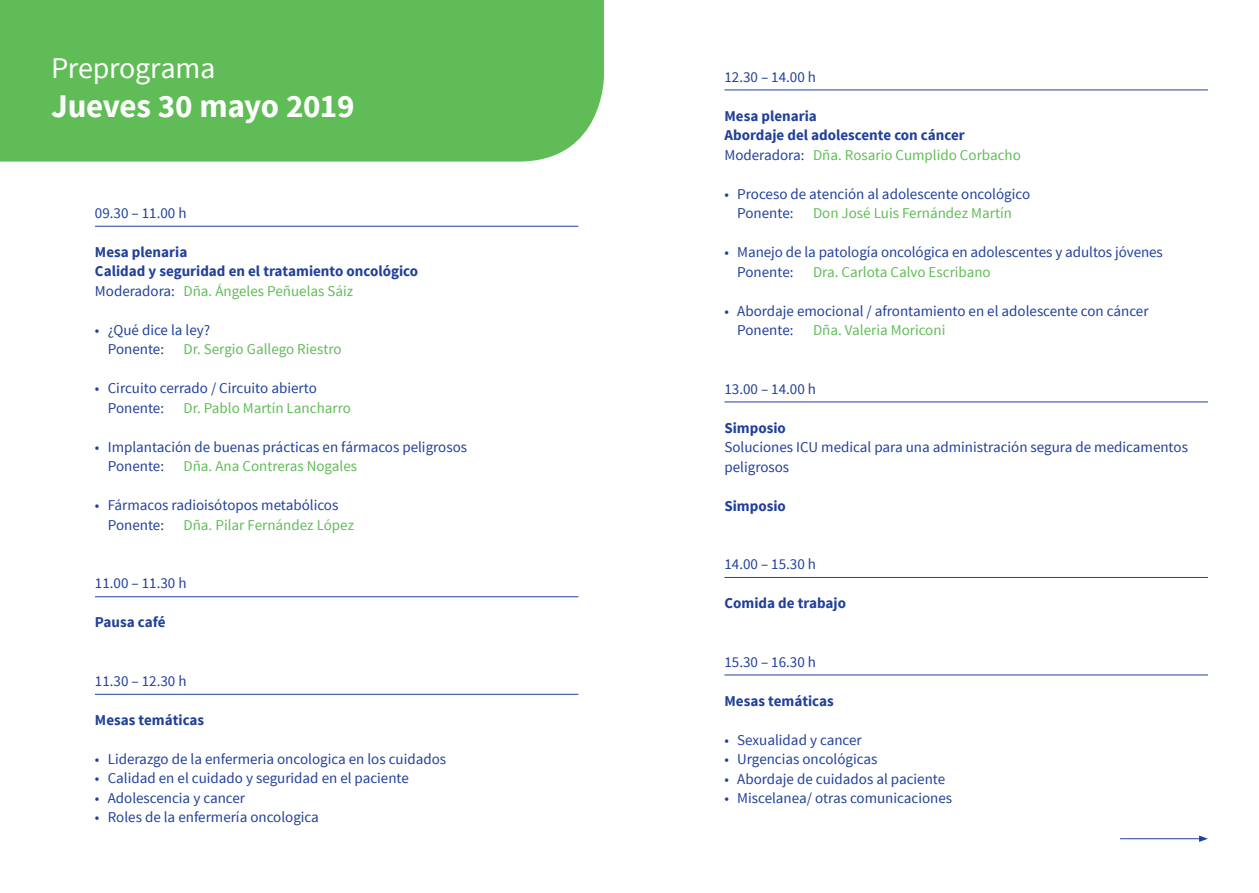
<style>
.page{position:relative;width:1259px;height:893px;background:#fff}
.page>*{position:absolute;margin:0;border:0;box-sizing:border-box;transform-origin:0 0}
.t1{font:700 33px "Source Sans Pro";letter-spacing:-.01em;color:#fff}
.t2{font:30px "Source Sans Pro";letter-spacing:-.01em;color:#fff}
.t3{font:15px/19.5px "Source Sans Pro";color:#21409a}
.t4{font:700 15px/19.5px "Source Sans Pro";color:#21409a}
.t5{font:15px "Source Sans Pro";color:#60bc56}
.s1{font-weight:400}
.s2{font-weight:400;color:#60bc56}
</style>
<div class="page">
<div style="left:0;top:0;width:604px;height:162px;background:#60bc56"></div>
<hr style="left:95px;top:226px;width:483px;height:1px;background:#21409a">
<hr style="left:95px;top:596px;width:483px;height:1px;background:#21409a">
<hr style="left:95px;top:694px;width:483px;height:1px;background:#21409a">
<hr style="left:724px;top:90px;width:484px;height:1px;background:#21409a">
<hr style="left:724px;top:402px;width:484px;height:1px;background:#21409a">
<hr style="left:724px;top:577px;width:484px;height:1px;background:#21409a">
<hr style="left:724px;top:675px;width:484px;height:1px;background:#21409a">
<hr style="left:1120px;top:838px;width:81px;height:1px;background:#21409a">
<svg style="left:1199px;top:835px;width:9px;height:7px"></svg>
<h2 class="t2" style="left:51px;top:49px;width:166px">Preprograma</h2>
<h1 class="t1" style="left:51px;top:85px;width:305px">Jueves 30 mayo 2019</h1>
<p class="t3" style="left:95px;top:203px;width:93px">09.30 – 11.00 h</p>
<p class="t4" style="left:95px;top:243px;width:325px">Mesa plenaria<br>Calidad y seguridad en el tratamiento oncológico<br><span class="s1">Moderadora:</span> <span class="s2">Dña. Ángeles Peñuelas Sáiz</span></p>
<p class="t3" style="left:108px;top:320px;width:104px;text-indent:-13px">• ¿Qué dice la ley?<br>Ponente:</p>
<p class="t5" style="left:183px;top:340px;width:160px">Dr. Sergio Gallego Riestro</p>
<p class="t3" style="left:108px;top:379px;width:210px;text-indent:-13px">• Circuito cerrado / Circuito abierto<br>Ponente:</p>
<p class="t5" style="left:183px;top:399px;width:169px">Dr. Pablo Martín Lancharro</p>
<p class="t3" style="left:108px;top:437px;width:361px;text-indent:-13px">• Implantación de buenas prácticas en fármacos peligrosos<br>Ponente:</p>
<p class="t5" style="left:183px;top:457px;width:175px">Dña. Ana Contreras Nogales</p>
<p class="t3" style="left:108px;top:496px;width:232px;text-indent:-13px">• Fármacos radioisótopos metabólicos<br>Ponente:</p>
<p class="t5" style="left:183px;top:516px;width:172px">Dña. Pilar Fernández López</p>
<p class="t3" style="left:95px;top:574px;width:93px">11.00 – 11.30 h</p>
<p class="t4" style="left:95px;top:613px;width:72px">Pausa café</p>
<p class="t3" style="left:95px;top:671px;width:93px">11.30 – 12.30 h</p>
<p class="t4" style="left:95px;top:711px;width:111px">Mesas temáticas</p>
<p class="t3" style="left:95px;top:749px;width:353px">• Liderazgo de la enfermeria oncologica en los cuidados</p>
<p class="t3" style="left:95px;top:769px;width:315px">• Calidad en el cuidado y seguridad en el paciente</p>
<p class="t3" style="left:95px;top:788px;width:152px">• Adolescencia y cancer</p>
<p class="t3" style="left:95px;top:808px;width:225px">• Roles de la enfermería oncologica</p>
<p class="t3" style="left:724px;top:67px;width:93px">12.30 – 14.00 h</p>
<p class="t4" style="left:724px;top:106px;width:298px">Mesa plenaria<br>Abordaje del adolescente con cáncer<br><span class="s1">Moderadora:</span> <span class="s2">Dña. Rosario Cumplido Corbacho</span></p>
<p class="t3" style="left:737px;top:184px;width:294px;text-indent:-13px">• Proceso de atención al adolescente oncológico<br>Ponente:</p>
<p class="t5" style="left:813px;top:204px;width:200px">Don José Luis Fernández Martín</p>
<p class="t3" style="left:737px;top:243px;width:427px;text-indent:-13px">• Manejo de la patología oncológica en adolescentes y adultos jóvenes<br>Ponente:</p>
<p class="t5" style="left:813px;top:262px;width:179px">Dra. Carlota Calvo Escribano</p>
<p class="t3" style="left:737px;top:301px;width:413px;text-indent:-13px">• Abordaje emocional / afrontamiento en el adolescente con cáncer<br>Ponente:</p>
<p class="t5" style="left:813px;top:321px;width:134px">Dña. Valeria Moriconi</p>
<p class="t3" style="left:724px;top:379px;width:93px">13.00 – 14.00 h</p>
<p class="t4" style="left:724px;top:418px;width:63px">Simposio</p>
<p class="t3" style="left:724px;top:438px;width:465px">Soluciones ICU medical para una administración segura de medicamentos peligrosos</p>
<p class="t4" style="left:724px;top:496px;width:63px">Simposio</p>
<p class="t3" style="left:724px;top:555px;width:93px">14.00 – 15.30 h</p>
<p class="t4" style="left:724px;top:594px;width:123px">Comida de trabajo</p>
<p class="t3" style="left:724px;top:652px;width:93px">15.30 – 16.30 h</p>
<p class="t4" style="left:724px;top:691px;width:111px">Mesas temáticas</p>
<p class="t3" style="left:724px;top:730px;width:139px">• Sexualidad y cancer</p>
<p class="t3" style="left:724px;top:750px;width:154px">• Urgencias oncológicas</p>
<p class="t3" style="left:724px;top:769px;width:222px">• Abordaje de cuidados al paciente</p>
<p class="t3" style="left:724px;top:789px;width:229px">• Miscelanea/ otras comunicaciones</p>
</div>
